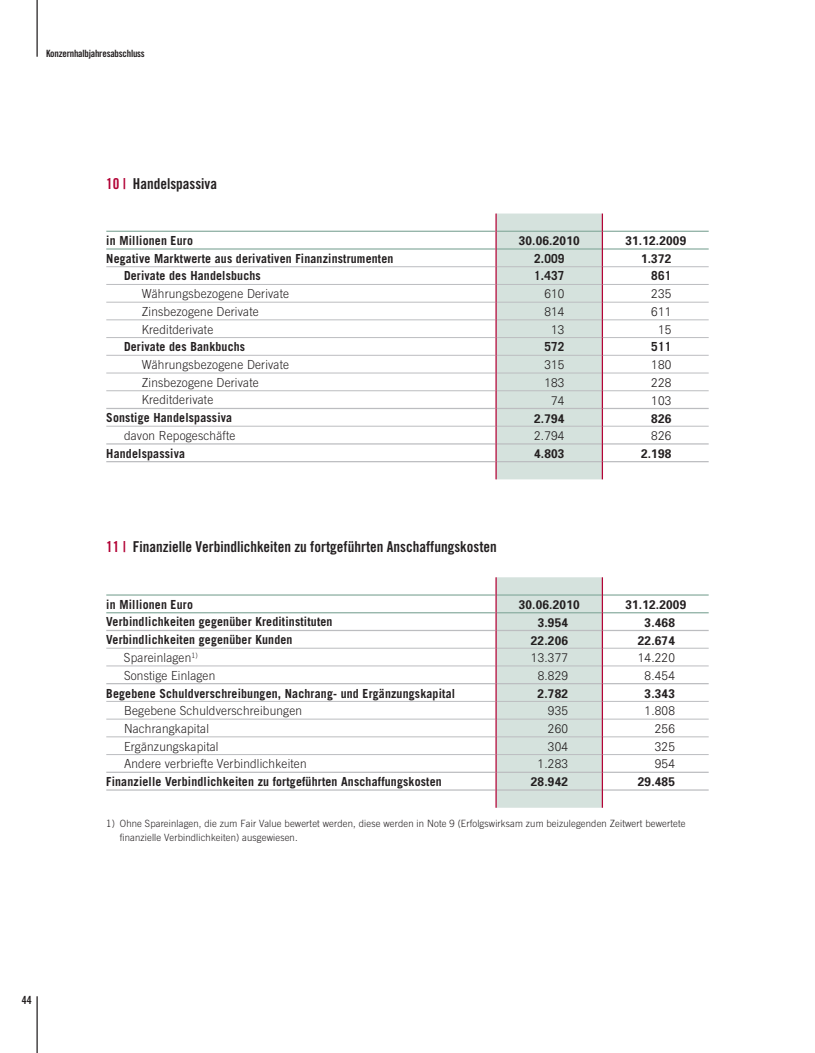
<style>
.page{position:relative;width:815px;height:1053px;background:#fff}
.page>*{position:absolute;margin:0;border:0;box-sizing:border-box;transform-origin:0 0}
.t1{font:15px "Trade Gothic LT Bold Cond Twenty";color:#231f20}
.t2{font:700 12.5px "Trade Gothic LT";letter-spacing:.015em;color:#231f20;scale:.95 1}
.t3{font:300 12.5px "Trade Gothic LT";letter-spacing:.015em;color:#231f20;scale:.95 1}
.t4{font:700 12.5px "Univers";letter-spacing:.015em;color:#231f20;scale:.95 1}
.t5{font:300 12.5px "Univers";letter-spacing:.015em;color:#231f20;scale:.95 1}
.t6{font:11.25px "Trade Gothic LT Bold Cond Twenty";color:#231f20}
.t7{font:300 10px/13.8px "Trade Gothic LT";letter-spacing:.015em;color:#231f20;scale:.95 1}
.t8{font:10px "Trade Gothic Bold Cond Twenty";letter-spacing:-.02em;color:#231f20}
.s1{color:#b30437}
</style>
<div class="page">
<hr style="left:36px;top:996px;width:2px;height:56px;background:#231f20">
<hr style="left:36px;top:0;width:2px;height:57px;background:#231f20">
<hr style="left:106px;top:266px;width:389px;height:1px;background:#bcbdc0">
<hr style="left:603px;top:266px;width:106px;height:1px;background:#bcbdc0">
<hr style="left:106px;top:284px;width:389px;height:1px;background:#bcbdc0">
<hr style="left:603px;top:284px;width:106px;height:1px;background:#bcbdc0">
<hr style="left:106px;top:302px;width:389px;height:1px;background:#bcbdc0">
<hr style="left:603px;top:302px;width:106px;height:1px;background:#bcbdc0">
<hr style="left:106px;top:319px;width:389px;height:1px;background:#bcbdc0">
<hr style="left:603px;top:319px;width:106px;height:1px;background:#bcbdc0">
<hr style="left:106px;top:337px;width:389px;height:1px;background:#bcbdc0">
<hr style="left:603px;top:337px;width:106px;height:1px;background:#bcbdc0">
<hr style="left:106px;top:355px;width:389px;height:1px;background:#bcbdc0">
<hr style="left:603px;top:355px;width:106px;height:1px;background:#bcbdc0">
<hr style="left:106px;top:372px;width:389px;height:1px;background:#bcbdc0">
<hr style="left:603px;top:372px;width:106px;height:1px;background:#bcbdc0">
<hr style="left:106px;top:390px;width:389px;height:1px;background:#bcbdc0">
<hr style="left:603px;top:390px;width:106px;height:1px;background:#bcbdc0">
<hr style="left:106px;top:426px;width:389px;height:1px;background:#bcbdc0">
<hr style="left:603px;top:426px;width:106px;height:1px;background:#bcbdc0">
<hr style="left:106px;top:231px;width:389px;height:1px;background:#8baea1">
<hr style="left:603px;top:231px;width:106px;height:1px;background:#8baea1">
<hr style="left:106px;top:248px;width:389px;height:1px;background:#8baea1">
<hr style="left:603px;top:248px;width:106px;height:1px;background:#8baea1">
<hr style="left:106px;top:408px;width:389px;height:1px;background:#bcbdc0">
<hr style="left:603px;top:408px;width:106px;height:1px;background:#bcbdc0">
<hr style="left:106px;top:443px;width:389px;height:1px;background:#bcbdc0">
<hr style="left:603px;top:443px;width:106px;height:1px;background:#bcbdc0">
<hr style="left:106px;top:461px;width:389px;height:1px;background:#bcbdc0">
<hr style="left:603px;top:461px;width:106px;height:1px;background:#bcbdc0">
<svg style="left:495px;top:213px;width:108px;height:266px;background:#d2dad7"></svg>
<hr style="left:106px;top:648px;width:389px;height:1px;background:#bcbdc0">
<hr style="left:603px;top:648px;width:106px;height:1px;background:#bcbdc0">
<hr style="left:106px;top:665px;width:389px;height:1px;background:#bcbdc0">
<hr style="left:603px;top:665px;width:106px;height:1px;background:#bcbdc0">
<hr style="left:106px;top:701px;width:389px;height:1px;background:#bcbdc0">
<hr style="left:603px;top:701px;width:106px;height:1px;background:#bcbdc0">
<hr style="left:106px;top:718px;width:389px;height:1px;background:#bcbdc0">
<hr style="left:603px;top:718px;width:106px;height:1px;background:#bcbdc0">
<hr style="left:106px;top:736px;width:389px;height:1px;background:#bcbdc0">
<hr style="left:603px;top:736px;width:106px;height:1px;background:#bcbdc0">
<hr style="left:106px;top:754px;width:389px;height:1px;background:#bcbdc0">
<hr style="left:603px;top:754px;width:106px;height:1px;background:#bcbdc0">
<hr style="left:106px;top:683px;width:389px;height:1px;background:#bcbdc0">
<hr style="left:603px;top:683px;width:106px;height:1px;background:#bcbdc0">
<hr style="left:106px;top:771px;width:389px;height:1px;background:#bcbdc0">
<hr style="left:603px;top:771px;width:106px;height:1px;background:#bcbdc0">
<hr style="left:106px;top:789px;width:389px;height:1px;background:#bcbdc0">
<hr style="left:603px;top:789px;width:106px;height:1px;background:#bcbdc0">
<hr style="left:106px;top:594px;width:389px;height:1px;background:#8baea1">
<hr style="left:603px;top:594px;width:106px;height:1px;background:#8baea1">
<hr style="left:106px;top:612px;width:389px;height:1px;background:#8baea1">
<hr style="left:603px;top:612px;width:106px;height:1px;background:#8baea1">
<hr style="left:106px;top:629px;width:389px;height:2px;background:#bcbdc0">
<hr style="left:603px;top:629px;width:106px;height:2px;background:#bcbdc0">
<svg style="left:495px;top:577px;width:108px;height:230px;background:#d3d9d6"></svg>
<p class="t8" style="left:46px;top:47px;width:100px">Konzernhalbjahresabschluss</p>
<p class="t1" style="left:106px;top:174px;width:112px"><span class="s1">10 |</span> Handelspassiva</p>
<p class="t2" style="left:106px;top:233px;width:93px">in Millionen Euro</p>
<p class="t4" style="left:519px;top:233px;width:66px">30.06.2010</p>
<p class="t4" style="left:625px;top:233px;width:66px">31.12.2009</p>
<p class="t2" style="left:106px;top:251px;width:304px">Negative Marktwerte aus derivativen Finanzinstrumenten</p>
<p class="t2" style="left:534px;top:251px;width:34px">2.009</p>
<p class="t4" style="left:641px;top:251px;width:34px">1.372</p>
<p class="t2" style="left:124px;top:268px;width:146px">Derivate des Handelsbuchs</p>
<p class="t2" style="left:534px;top:268px;width:34px">1.437</p>
<p class="t2" style="left:651px;top:268px;width:23px">861</p>
<p class="t3" style="left:142px;top:286px;width:157px">Währungsbezogene Derivate</p>
<p class="t5" style="left:544px;top:286px;width:23px">610</p>
<p class="t5" style="left:651px;top:286px;width:23px">235</p>
<p class="t3" style="left:142px;top:304px;width:125px">Zinsbezogene Derivate</p>
<p class="t5" style="left:544px;top:304px;width:23px">814</p>
<p class="t5" style="left:651px;top:304px;width:23px">611</p>
<p class="t3" style="left:142px;top:322px;width:77px">Kreditderivate</p>
<p class="t5" style="left:551px;top:322px;width:16px">13</p>
<p class="t5" style="left:658px;top:322px;width:16px">15</p>
<p class="t2" style="left:124px;top:339px;width:129px">Derivate des Bankbuchs</p>
<p class="t2" style="left:544px;top:339px;width:23px">572</p>
<p class="t2" style="left:651px;top:339px;width:23px">511</p>
<p class="t3" style="left:142px;top:357px;width:157px">Währungsbezogene Derivate</p>
<p class="t5" style="left:544px;top:357px;width:23px">315</p>
<p class="t5" style="left:651px;top:357px;width:23px">180</p>
<p class="t3" style="left:142px;top:375px;width:125px">Zinsbezogene Derivate</p>
<p class="t5" style="left:544px;top:375px;width:23px">183</p>
<p class="t5" style="left:651px;top:375px;width:23px">228</p>
<p class="t3" style="left:142px;top:392px;width:77px">Kreditderivate</p>
<p class="t5" style="left:551px;top:392px;width:16px">74</p>
<p class="t5" style="left:651px;top:392px;width:23px">103</p>
<p class="t2" style="left:106px;top:410px;width:134px">Sonstige Handelspassiva</p>
<p class="t4" style="left:534px;top:410px;width:34px">2.794</p>
<p class="t4" style="left:651px;top:410px;width:23px">826</p>
<p class="t3" style="left:124px;top:428px;width:119px">davon Repogeschäfte</p>
<p class="t5" style="left:534px;top:428px;width:34px">2.794</p>
<p class="t5" style="left:651px;top:428px;width:23px">826</p>
<p class="t2" style="left:106px;top:445px;width:84px">Handelspassiva</p>
<p class="t4" style="left:534px;top:445px;width:34px">4.803</p>
<p class="t4" style="left:641px;top:445px;width:34px">2.198</p>
<p class="t1" style="left:106px;top:538px;width:392px"><span class="s1">11 |</span> Finanzielle Verbindlichkeiten zu fortgeführten Anschaffungskosten</p>
<p class="t2" style="left:106px;top:596px;width:93px">in Millionen Euro</p>
<p class="t4" style="left:519px;top:596px;width:66px">30.06.2010</p>
<p class="t4" style="left:625px;top:596px;width:66px">31.12.2009</p>
<p class="t2" style="left:106px;top:614px;width:240px">Verbindlichkeiten gegenüber Kreditinstituten</p>
<p class="t4" style="left:538px;top:614px;width:34px">3.954</p>
<p class="t4" style="left:645px;top:614px;width:34px">3.468</p>
<p class="t2" style="left:106px;top:632px;width:198px">Verbindlichkeiten gegenüber Kunden</p>
<p class="t4" style="left:531px;top:632px;width:41px">22.206</p>
<p class="t4" style="left:638px;top:632px;width:41px">22.674</p>
<p class="t3" style="left:124px;top:650px;width:79px">Spareinlagen<sup>1)</sup></p>
<p class="t5" style="left:531px;top:650px;width:41px">13.377</p>
<p class="t5" style="left:638px;top:650px;width:41px">14.220</p>
<p class="t3" style="left:124px;top:667px;width:98px">Sonstige Einlagen</p>
<p class="t5" style="left:538px;top:667px;width:34px">8.829</p>
<p class="t5" style="left:645px;top:667px;width:34px">8.454</p>
<p class="t2" style="left:106px;top:685px;width:369px">Begebene Schuldverschreibungen, Nachrang- und Ergänzungskapital</p>
<p class="t4" style="left:538px;top:685px;width:34px">2.782</p>
<p class="t4" style="left:645px;top:685px;width:34px">3.343</p>
<p class="t3" style="left:124px;top:703px;width:189px">Begebene Schuldverschreibungen</p>
<p class="t5" style="left:548px;top:703px;width:23px">935</p>
<p class="t5" style="left:645px;top:703px;width:34px">1.808</p>
<p class="t3" style="left:124px;top:721px;width:91px">Nachrangkapital</p>
<p class="t5" style="left:548px;top:721px;width:23px">260</p>
<p class="t5" style="left:655px;top:721px;width:23px">256</p>
<p class="t3" style="left:124px;top:738px;width:101px">Ergänzungskapital</p>
<p class="t5" style="left:548px;top:738px;width:23px">304</p>
<p class="t5" style="left:655px;top:738px;width:23px">325</p>
<p class="t3" style="left:124px;top:756px;width:194px">Andere verbriefte Verbindlichkeiten</p>
<p class="t5" style="left:538px;top:756px;width:34px">1.283</p>
<p class="t5" style="left:655px;top:756px;width:23px">954</p>
<p class="t2" style="left:106px;top:773px;width:355px">Finanzielle Verbindlichkeiten zu fortgeführten Anschaffungskosten</p>
<p class="t4" style="left:531px;top:773px;width:41px">28.942</p>
<p class="t4" style="left:638px;top:773px;width:41px">29.485</p>
<p class="t7" style="left:120px;top:816px;width:597px;text-indent:-14px">1) Ohne Spareinlagen, die zum Fair Value bewertet werden, diese werden in Note 9 (Erfolgswirksam zum beizulegenden Zeitwert bewertete finanzielle Verbindlichkeiten) ausgewiesen.</p>
<p class="t6" style="left:22px;top:993px;width:11px">44</p>
</div>
